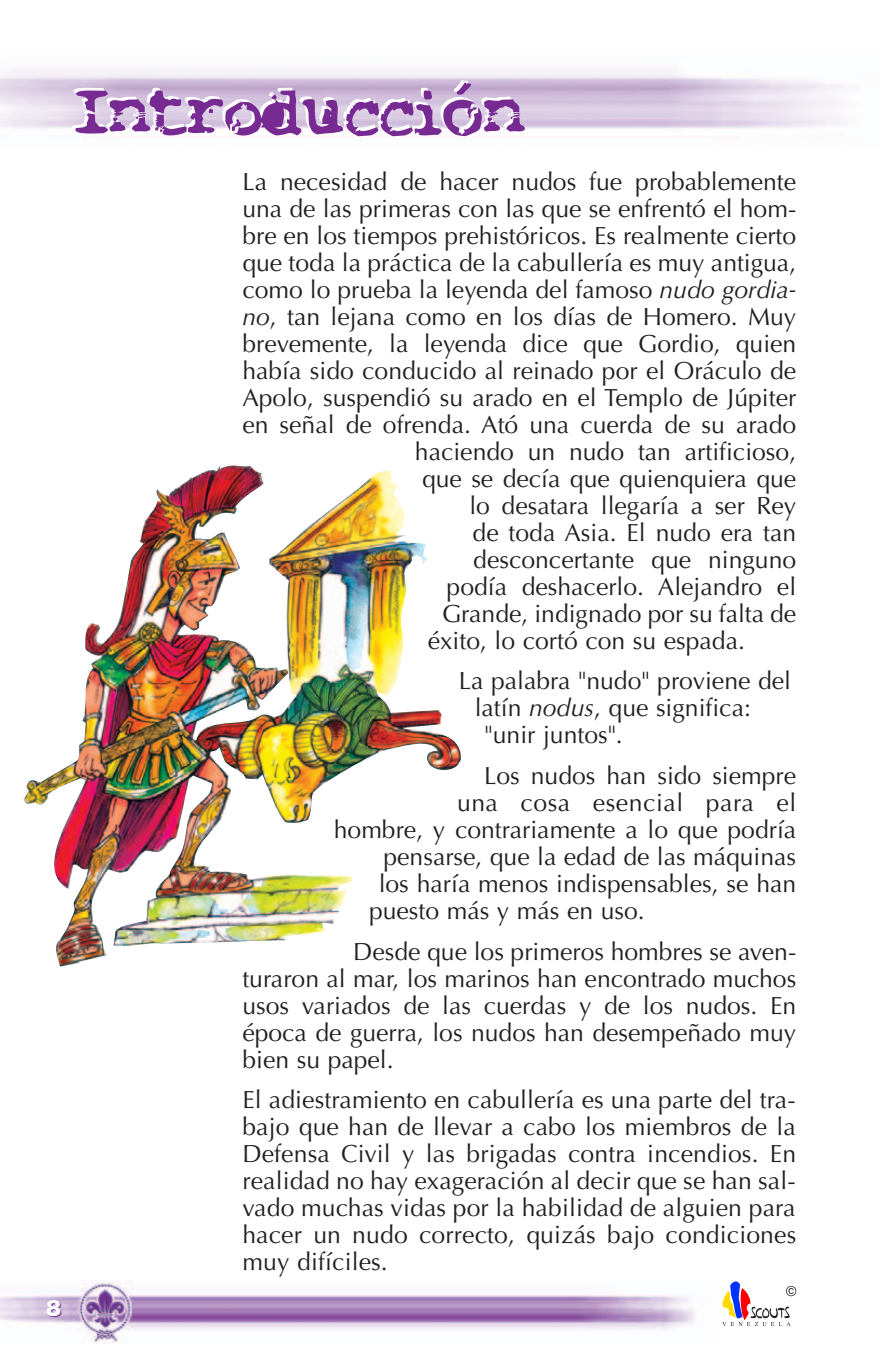
<style>
.page{position:relative;width:893px;height:1372px;background:#fff}
.page>*{position:absolute;margin:0;border:0;box-sizing:border-box;transform-origin:0 0}
.t1{font:24.75px/27px "Optima";color:#231f20;text-align:justify}
.t2{font:24.75px "Optima";letter-spacing:.02em;color:#231f20}
.t3{font:900 22.5px "Helvetica Neue";color:#772a91}
.s1{font-style:italic}
</style>
<div class="page">
<svg style="left:72px;top:80px;width:453px;height:56px"></svg>
<img style="left:0;top:1280px;width:696px;height:63px">
<svg style="left:722px;top:1281px;width:74px;height:44px"></svg>
<img style="left:24px;top:465px;width:437px;height:484px">
<p class="t3" style="left:47px;top:1300px;width:17px">8</p>
<p class="t1" style="left:242px;top:170px;width:555px">La necesidad de hacer nudos fue probablemente</p>
<p class="t1" style="left:242px;top:197px;width:555px">una de las primeras con las que se enfrentó el hom-</p>
<p class="t1" style="left:242px;top:224px;width:555px">bre en los tiempos prehistóricos. Es realmente cierto</p>
<p class="t1" style="left:242px;top:251px;width:555px">que toda la práctica de la cabullería es muy antigua,</p>
<p class="t1" style="left:242px;top:278px;width:555px">como lo prueba la leyenda del famoso <span class="s1">nudo gordia-</span></p>
<p class="t1" style="left:242px;top:305px;width:555px"><span class="s1">no</span>, tan lejana como en los días de Homero. Muy</p>
<p class="t1" style="left:242px;top:332px;width:555px">brevemente, la leyenda dice que Gordio, quien</p>
<p class="t1" style="left:242px;top:359px;width:555px">había sido conducido al reinado por el Oráculo de</p>
<p class="t1" style="left:242px;top:386px;width:555px">Apolo, suspendió su arado en el Templo de Júpiter</p>
<p class="t1" style="left:242px;top:413px;width:555px">en señal de ofrenda. Ató una cuerda de su arado</p>
<p class="t1" style="left:415px;top:440px;width:383px">haciendo un nudo tan artificioso,</p>
<p class="t1" style="left:422px;top:467px;width:376px">que se decía que quienquiera que</p>
<p class="t1" style="left:469px;top:494px;width:328px">lo desatara llegaría a ser Rey</p>
<p class="t1" style="left:473px;top:521px;width:325px">de toda Asia. El nudo era tan</p>
<p class="t1" style="left:473px;top:548px;width:324px">desconcertante que ninguno</p>
<p class="t1" style="left:447px;top:575px;width:351px">podía deshacerlo. Alejandro el</p>
<p class="t1" style="left:442px;top:602px;width:356px">Grande, indignado por su falta de</p>
<p class="t1" style="left:428px;top:629px;width:319px">éxito, lo cortó con su espada.</p>
<p class="t1" style="left:459px;top:670px;width:334px">La palabra "nudo" proviene del</p>
<p class="t1" style="left:475px;top:697px;width:278px">latín <span class="s1">nodus</span>, que significa:</p>
<p class="t1" style="left:485px;top:724px;width:140px">"unir juntos".</p>
<p class="t1" style="left:484px;top:764px;width:314px">Los nudos han sido siempre</p>
<p class="t2" style="left:457px;top:792px;width:341px">una cosa esencial para el</p>
<p class="t1" style="left:334px;top:818px;width:464px">hombre, y contrariamente a lo que podría</p>
<p class="t1" style="left:383px;top:845px;width:414px">pensarse, que la edad de las máquinas</p>
<p class="t1" style="left:379px;top:872px;width:419px">los haría menos indispensables, se han</p>
<p class="t1" style="left:369px;top:899px;width:277px">puesto más y más en uso.</p>
<p class="t1" style="left:242px;top:940px;width:555px;text-indent:111px">Desde que los primeros hombres se aven&shy;turaron al mar, los marinos han encontrado muchos usos variados de las cuerdas y de los nudos. En época de guerra, los nudos han desempeñado muy bien su papel.</p>
<p class="t1" style="left:242px;top:1088px;width:555px">El adiestramiento en cabullería es una parte del tra&shy;bajo que han de llevar a cabo los miembros de la Defensa Civil y las brigadas contra incendios. En realidad no hay exageración al decir que se han sal&shy;vado muchas vidas por la habilidad de alguien para hacer un nudo correcto, quizás bajo condiciones muy difíciles.</p>
</div>
